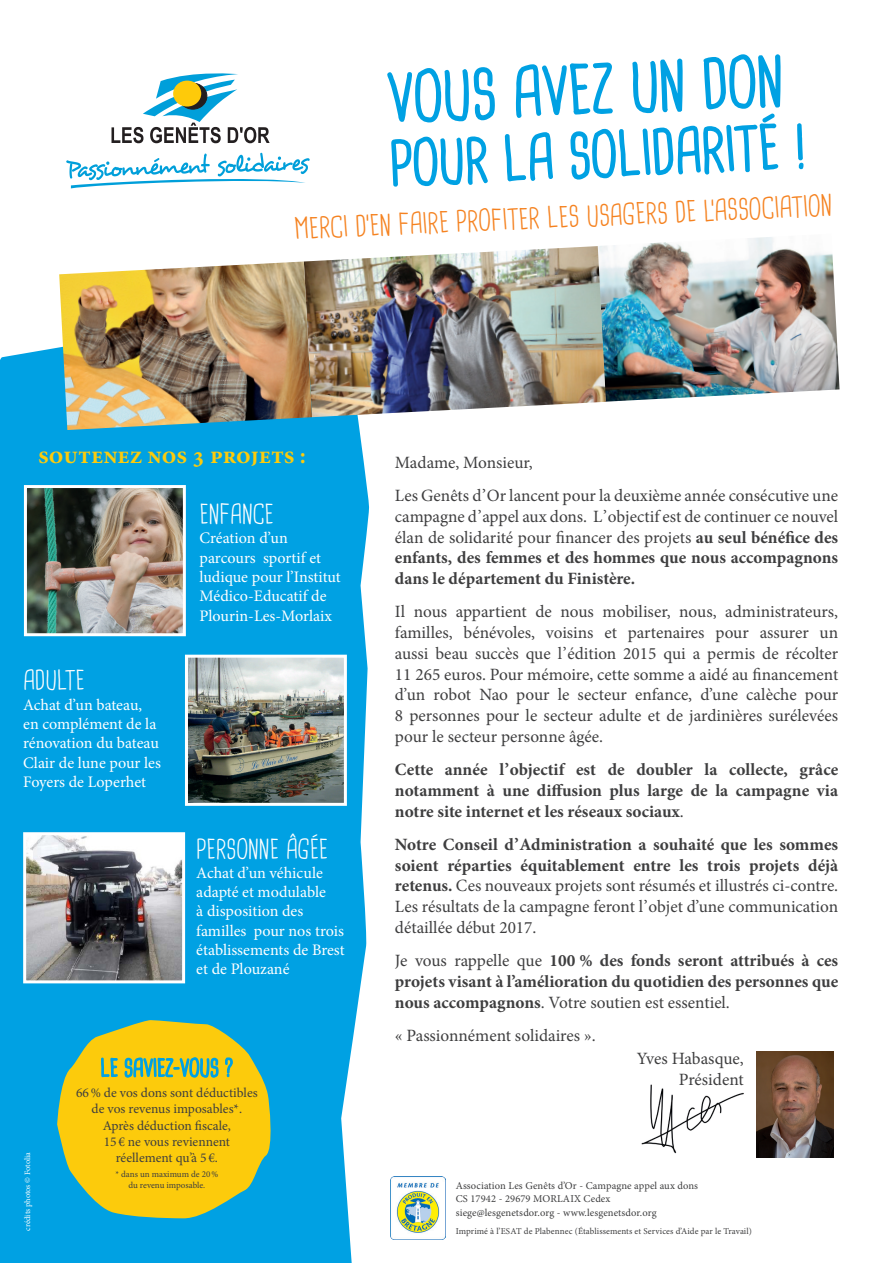
<style>
.page{position:relative;width:893px;height:1263px;background:#fff}
.page>*{position:absolute;margin:0;border:0;box-sizing:border-box;transform-origin:0 0}
.t1{font:66.6px "Cardenio Modern";color:#00a1e3}
.t2{font:60.3px "Cardenio Modern";color:#00a1e3}
.t3{font:28.95px "Cardenio Modern";color:#f58220}
.t4{font:27px "Cardenio Modern";color:#fff}
.t5{font:700 23.7px "Minion Pro";color:#fccb0c}
.t6{font:17.25px/20.7px "Minion Pro";color:#3e3e3f;text-align:justify}
.t7{font:700 17.25px/20.7px "Minion Pro";color:#3e3e3f;text-align:justify}
.t8{font:16.05px/19.4px "Minion Pro";color:#fff}
.t9{font:13.5px/16.2px "Minion Pro";color:#3e3e3f;text-align:center}
.t10{font:10.5px/13.5px "Minion Pro";letter-spacing:.01em;color:#3e3e3f}
.t11{font:9px/10.8px "Minion Pro";letter-spacing:.005em;color:#3e3e3f;text-align:center}
.t12{font:8.25px "Minion Pro";letter-spacing:-.005em;color:#fff}
.s1{font-weight:700}
.s2{font-weight:400}
</style>
<div class="page">
<div style="left:0;top:347px;width:370px;height:916px;background:#00a1e3"></div>
<svg style="left:387px;top:67px;width:108px;height:120px"></svg>
<svg style="left:504px;top:54px;width:277px;height:128px"></svg>
<svg style="left:797px;top:123px;width:7px;height:47px"></svg>
<svg style="left:57px;top:1020px;width:217px;height:198px;background:#c1c13d"></svg>
<img style="left:606px;top:237px;width:233px;height:165px">
<img style="left:312px;top:246px;width:294px;height:171px">
<img style="left:59px;top:261px;width:253px;height:169px">
<img style="left:641px;top:1084px;width:103px;height:70px">
<img style="left:756px;top:1051px;width:78px;height:107px">
<img style="left:390px;top:1176px;width:55px;height:64px">
<svg style="left:66px;top:153px;width:244px;height:35px"></svg>
<svg style="left:112px;top:73px;width:158px;height:70px"></svg>
<div style="left:179px;top:83px;width:28px;height:26px;background:#231f20;border-radius:50%"></div>
<div style="left:179px;top:83px;width:28px;height:26px;border:1px solid #231f20;border-radius:50%"></div>
<div style="left:173px;top:81px;width:28px;height:26px;background:#feca0a;border-radius:50%"></div>
<img style="left:27px;top:836px;width:154px;height:143px">
<div style="left:23px;top:832px;width:162px;height:151px;border:3px solid #fff"></div>
<img style="left:189px;top:659px;width:154px;height:143px">
<div style="left:185px;top:655px;width:162px;height:151px;border:3px solid #fff"></div>
<img style="left:28px;top:489px;width:154px;height:143px">
<div style="left:24px;top:485px;width:162px;height:151px;border:3px solid #fff"></div>
<h1 class="t1" style="left:386px;top:58px;width:398px;rotate:-2deg">VOUS AVEZ UN DON</h1>
<h2 class="t2" style="left:388px;top:131px;width:420px;rotate:-3deg">POUR LA SOLIDARITÉ !</h2>
<h3 class="t3" style="left:294px;top:214px;width:540px;rotate:-3deg">MERCI D’EN FAIRE PROFITER LES USAGERS DE L’ASSOCIATION</h3>
<h3 class="t5" style="left:38px;top:439px;width:269px">soutenez nos 3 projets :</h3>
<h3 class="t4" style="left:23px;top:665px;width:63px">ADULTE</h3>
<p class="t8" style="left:23px;top:695px;width:139px">Achat d’un bateau, en complément de la rénovation du bateau<br>Clair de lune pour les<br>Foyers de Loperhet</p>
<h3 class="t4" style="left:199px;top:498px;width:76px">ENFANCE</h3>
<p class="t8" style="left:199px;top:529px;width:143px">Création d’un parcours sportif et ludique pour l’Institut<br>Médico-Educatif de<br>Plourin-Les-Morlaix</p>
<h3 class="t4" style="left:196px;top:833px;width:133px">PERSONNE ÂGÉE</h3>
<p class="t8" style="left:196px;top:863px;width:150px">Achat d’un véhicule adapté et modulable<br>à disposition des familles pour nos trois établissements de Brest et de Plouzané</p>
<p class="t12" style="left:22px;top:1231px;width:80px;rotate:-90deg">crédits photos © Fotolia</p>
<p class="t9" style="left:76px;top:1085px;width:183px">66% de vos dons sont déductibles de vos revenus imposables*.<br>Après déduction fiscale,<br>15 € ne vous reviennent réellement qu’à 5 €.</p>
<p class="t11" style="left:115px;top:1169px;width:104px">* dans un maximum de 20% du revenu imposable.</p>
<p class="t6" style="left:395px;top:446px;width:445px;line-height:33.5px">Madame, Monsieur,<br>Les Genêts d’Or lancent pour la deuxième année consécutive une</p>
<p class="t6" style="left:395px;top:506px;width:445px">campagne d’appel aux dons. L’objectif est de continuer ce nouvel élan de solidarité pour financer des projets <span class="s1">au seul bénéfice des enfants, des femmes et des hommes que nous accompagnons dans le département du Finistère.</span></p>
<p class="t6" style="left:395px;top:602px;width:445px">Il nous appartient de nous mobiliser, nous, administrateurs, familles, bénévoles, voisins et partenaires pour assurer un aussi beau succès que l’édition 2015 qui a permis de récolter 11 265 euros. Pour mémoire, cette somme a aidé au financement d’un robot Nao pour le secteur enfance, d’une calèche pour 8 personnes pour le secteur adulte et de jardinières surélevées pour le secteur personne âgée.</p>
<p class="t7" style="left:395px;top:759px;width:445px">Cette année l’objectif est de doubler la collecte, grâce notamment à une diffusion plus large de la campagne via notre site internet et les réseaux sociaux<span class="s2">.</span></p>
<p class="t6" style="left:395px;top:834px;width:445px"><span class="s1">Notre Conseil d’Administration a souhaité que les sommes soient réparties équitablement entre les trois projets déjà retenus.</span> Ces nouveaux projets sont résumés et illustrés ci-contre.<br>Les résultats de la campagne feront l’objet d’une communication détaillée début 2017.</p>
<p class="t7" style="left:395px;top:950px;width:445px"><span class="s2">Je vous rappelle que</span> 100 % des fonds seront attribués à ces projets visant à l’amélioration du quotidien des personnes que nous accompagnons<span class="s2">. Votre soutien est essentiel.</span></p>
<p class="t6" style="left:395px;top:1025px;width:202px">« Passionnément solidaires ».</p>
<p class="t6" style="left:637px;top:1048px;width:108px;text-align:right">Yves Habasque,<br>Président</p>
<p class="t10" style="left:456px;top:1179px;width:244px">Association Les Genêts d’Or - Campagne appel aux dons<br>CS 17942 - 29679 MORLAIX Cedex siege@lesgenetsdor.org - www.lesgenetsdor.org</p>
<p class="t11" style="left:456px;top:1225px;width:298px">Imprimé à l’ESAT de Plabennec (Établissements et Services d’Aide par le Travail)</p>
</div>
